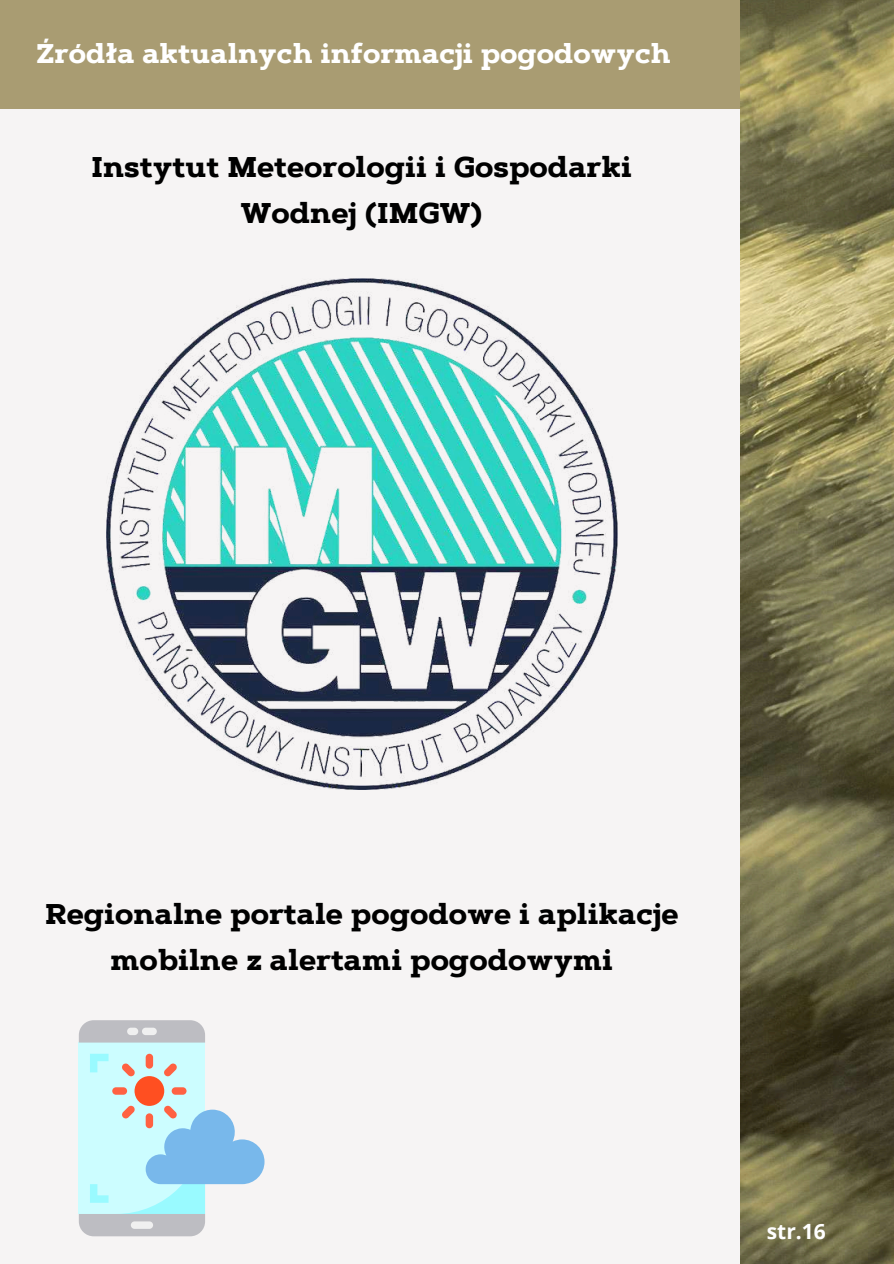
<style>
.page{position:relative;width:894px;height:1264px;background:#fff}
.page>*{position:absolute;margin:0;border:0;box-sizing:border-box;transform-origin:0 0}
.t1{font:700 28.5px/46.2px "Artegra Slab";color:#000;text-align:center}
.t2{font:700 27px "Artegra Slab";color:#fff}
.t3{font:700 21px "Open Sans";color:#fff}
</style>
<div class="page">
<div style="left:0;top:0;width:893px;height:1263px;background:#f6f4f4"></div>
<div style="left:0;top:0;width:748px;height:108px;background:#a99c72"></div>
<img style="left:106px;top:278px;width:511px;height:511px">
<div style="left:79px;top:1042px;width:126px;height:171px;background:#ccfdff"></div>
<svg style="left:79px;top:1020px;width:126px;height:22px;background:#bfbfc4"></svg>
<div style="left:134px;top:1076px;width:30px;height:29px;background:#ff4f21;border-radius:50%"></div>
<div style="left:142px;top:1027px;width:15px;height:8px;background:#f0f0f0;border-radius:4px"></div>
<div style="left:127px;top:1027px;width:11px;height:8px;background:#f0f0f0;border-radius:4px"></div>
<svg style="left:90px;top:1053px;width:18px;height:19px"></svg>
<div style="left:146px;top:1053px;width:7px;height:15px;background:#ff6142;border-radius:4px"></div>
<svg style="left:164px;top:1063px;width:13px;height:13px"></svg>
<div style="left:172px;top:1087px;width:14px;height:7px;background:#ff6142;border-radius:4px"></div>
<svg style="left:79px;top:1105px;width:185px;height:131px"></svg>
<div style="left:112px;top:1087px;width:15px;height:7px;background:#ff6142;border-radius:4px"></div>
<svg style="left:122px;top:1063px;width:13px;height:13px"></svg>
<img style="left:740px;top:0;width:153px;height:1263px">
<p class="t2" style="left:36px;top:36px;width:636px">Źródła aktualnych informacji pogodowych</p>
<p class="t1" style="left:91px;top:144px;width:542px">Instytut Meteorologii i Gospodarki<br>Wodnej (IMGW)</p>
<p class="t1" style="left:45px;top:890px;width:634px">Regionalne portale pogodowe i aplikacje mobilne z alertami pogodowymi</p>
<p class="t3" style="left:748px;top:1216px;width:49px">str.2</p>
<p class="t3" style="left:766px;top:1216px;width:61px">str.16</p>
</div>
